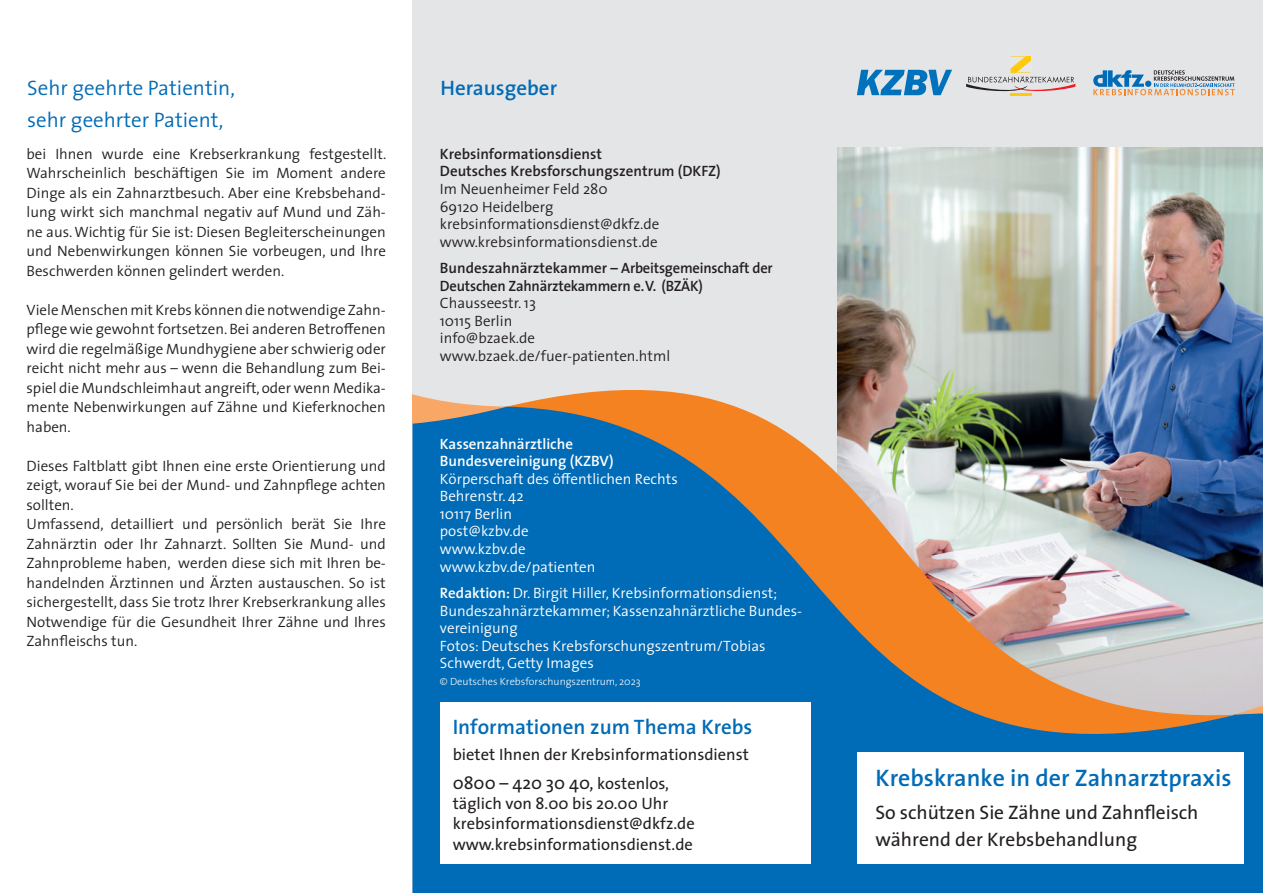
<style>
.page{position:relative;width:1263px;height:893px;background:#fff}
.page>*{position:absolute;margin:0;border:0;box-sizing:border-box;transform-origin:0 0}
.Untertitel{font:600 24px "The Sans";color:#006bb6}
.Fließtext_Überschrift{font:300 21px "The Sans";color:#006bb6}
.Fließtext{font:600 21px "The Sans";color:#006bb6}
.Fließtext_Überschrift-2{font:600 21px "The Sans";color:#006bb6}
.Untertitel-2{font:19.5px/27px "The Sans";letter-spacing:-.005em;color:#231f20}
.Fließtext-2{font:18px "The Sans";color:#231f20}
.Fließtext-3{font:16.5px "The Sans";color:#231f20}
.Fließtext-4{font:300 15px/19.5px "The Sans";color:#231f20;text-align:justify}
.Fließtext-5{font:300 15px/17.5px "The Sans";color:#fff}
.Fließtext-6{font:600 15px/17.5px "The Sans";color:#231f20}
.Fließtext-7{font:600 15px/17.5px "The Sans";color:#fff}
.Bildlegende{font:300 10.5px "The Sans";color:#fff}
.s1{font-weight:600}
.s2{font-size:16.5px}
</style>
<div class="page">
<div style="left:412px;top:0;width:851px;height:893px;background:#e4e5e7"></div>
<img style="left:838px;top:148px;width:425px;height:249px">
<svg style="left:412px;top:397px;width:851px;height:496px;background:#0569b1"></svg>
<svg style="left:966px;top:56px;width:109px;height:39px"></svg>
<svg style="left:857px;top:70px;width:95px;height:25px"></svg>
<div style="left:440px;top:702px;width:370px;height:162px;background:#fff"></div>
<img style="left:507px;top:365px;width:728px;height:405px">
<svg style="left:1235px;top:564px;width:28px;height:206px;background:#88a5ba"></svg>
<svg style="left:412px;top:394px;width:95px;height:126px;background:#2b7ab0"></svg>
<div style="left:857px;top:752px;width:387px;height:112px;background:#fff"></div>
<svg style="left:1093px;top:70px;width:142px;height:25px"></svg>
<p class="Fließtext_Überschrift" style="left:27px;top:71px;width:209px">Sehr geehrte Patientin,</p>
<p class="Fließtext_Überschrift" style="left:27px;top:102px;width:197px">sehr geehrter Patient,</p>
<p class="Fließtext-4" style="left:27px;top:144px;width:361px">bei Ihnen wurde eine Krebserkrankung festgestellt.<br>Wahrscheinlich beschäftigen Sie im Moment andere Dinge als ein Zahnarztbesuch. Aber eine Krebsbehand&shy;lung wirkt sich manchmal negativ auf Mund und Zäh&shy;ne aus. Wichtig für Sie ist: Diesen Begleiterscheinungen und Nebenwirkungen können Sie vorbeugen, und Ihre Beschwerden können gelindert werden.</p>
<p class="Fließtext-4" style="left:27px;top:300px;width:361px">Viele Menschen mit Krebs können die notwendige Zahn&shy;pflege wie gewohnt fortsetzen. Bei anderen Betroffenen wird die regelmäßige Mundhygiene aber schwierig oder reicht nicht mehr aus – wenn die Behandlung zum Bei&shy;spiel die Mundschleimhaut angreift, oder wenn Medika&shy;mente Nebenwirkungen auf Zähne und Kieferknochen haben.</p>
<p class="Fließtext-4" style="left:27px;top:456px;width:361px">Dieses Faltblatt gibt Ihnen eine erste Orientierung und zeigt, worauf Sie bei der Mund- und Zahnpflege achten sollten.</p>
<p class="Fließtext-4" style="left:27px;top:514px;width:361px">Umfassend, detailliert und persönlich berät Sie Ihre Zahnärztin oder Ihr Zahnarzt. Sollten Sie Mund- und Zahnprobleme haben, werden diese sich mit Ihren be&shy;handelnden Ärztinnen und Ärzten austauschen. So ist sichergestellt, dass Sie trotz Ihrer Krebserkrankung alles Notwendige für die Gesundheit Ihrer Zähne und Ihres Zahnfleischs tun.</p>
<p class="Fließtext_Überschrift-2" style="left:441px;top:71px;width:118px">Herausgeber</p>
<p class="Fließtext-6" style="left:440px;top:145px;width:164px">Krebsinformationsdienst</p>
<p class="Fließtext-6" style="left:440px;top:162px;width:282px">Deutsches Krebsforschungszentrum (DKFZ)</p>
<p class="Fließtext-4" style="left:440px;top:179px;width:169px">Im Neuenheimer Feld 280</p>
<p class="Fließtext-4" style="left:440px;top:196px;width:115px">69120 Heidelberg</p>
<p class="Fließtext-4" style="left:440px;top:214px;width:221px">krebsinformationsdienst@dkfz.de</p>
<p class="Fließtext-4" style="left:440px;top:231px;width:219px">www.krebsinformationsdienst.de</p>
<p class="Fließtext-6" style="left:440px;top:259px;width:334px">Bundeszahnärztekammer – Arbeitsgemeinschaft der<br>Deutschen Zahnärztekammern e.V. (BZÄK)</p>
<p class="Fließtext-4" style="left:440px;top:293px;width:98px">Chausseestr. 13</p>
<p class="Fließtext-4" style="left:440px;top:311px;width:74px">10115 Berlin</p>
<p class="Fließtext-4" style="left:440px;top:328px;width:97px">info@bzaek.de</p>
<p class="Fließtext-4" style="left:440px;top:346px;width:232px">www.bzaek.de/fuer-patienten.html</p>
<p class="Fließtext-7" style="left:440px;top:434px;width:175px">Kassenzahnärztliche<br>Bundesvereinigung (KZBV)</p>
<p class="Fließtext-5" style="left:440px;top:469px;width:239px">Körperschaft des öffentlichen Rechts<br>Behrenstr. 42</p>
<p class="Fließtext-5" style="left:440px;top:505px;width:74px">10117 Berlin</p>
<p class="Fließtext-5" style="left:440px;top:522px;width:90px">post@kzbv.de</p>
<p class="Fließtext-5" style="left:440px;top:540px;width:87px">www.kzbv.de</p>
<p class="Fließtext-5" style="left:440px;top:557px;width:157px">www.kzbv.de/patienten</p>
<p class="Fließtext-5" style="left:440px;top:584px;width:339px"><span class="s1">Redaktion:</span> Dr. Birgit Hiller, Krebsinformationsdienst;</p>
<p class="Fließtext-5" style="left:440px;top:601px;width:364px">Bundeszahnärztekammer; Kassenzahnärztliche Bundes&shy;vereinigung</p>
<p class="Fließtext-5" style="left:440px;top:636px;width:327px">Fotos: Deutsches Krebsforschungszentrum/Tobias<br>Schwerdt, Getty Images</p>
<p class="Bildlegende" style="left:440px;top:673px;width:202px">© Deutsches Krebsforschungszentrum, 2023</p>
<p class="Fließtext" style="left:453px;top:710px;width:301px">Informationen zum Thema Krebs</p>
<p class="Fließtext-3" style="left:453px;top:741px;width:298px">bietet Ihnen der Krebsinformationsdienst</p>
<p class="Fließtext-2" style="left:453px;top:768px;width:218px">0800 – 420 30 40, <span class="s2">kostenlos,</span></p>
<p class="Fließtext-3" style="left:453px;top:790px;width:217px">täglich von 8.00 bis 20.00 Uhr</p>
<p class="Fließtext-3" style="left:453px;top:810px;width:244px">krebsinformationsdienst@dkfz.de</p>
<p class="Fließtext-3" style="left:453px;top:830px;width:242px">www.krebsinformationsdienst.de</p>
<p class="Untertitel" style="left:875px;top:758px;width:357px">Krebskranke in der Zahnarztpraxis</p>
<p class="Untertitel-2" style="left:875px;top:798px;width:324px">So schützen Sie Zähne und Zahnfleisch während der Krebsbehandlung</p>
</div>
